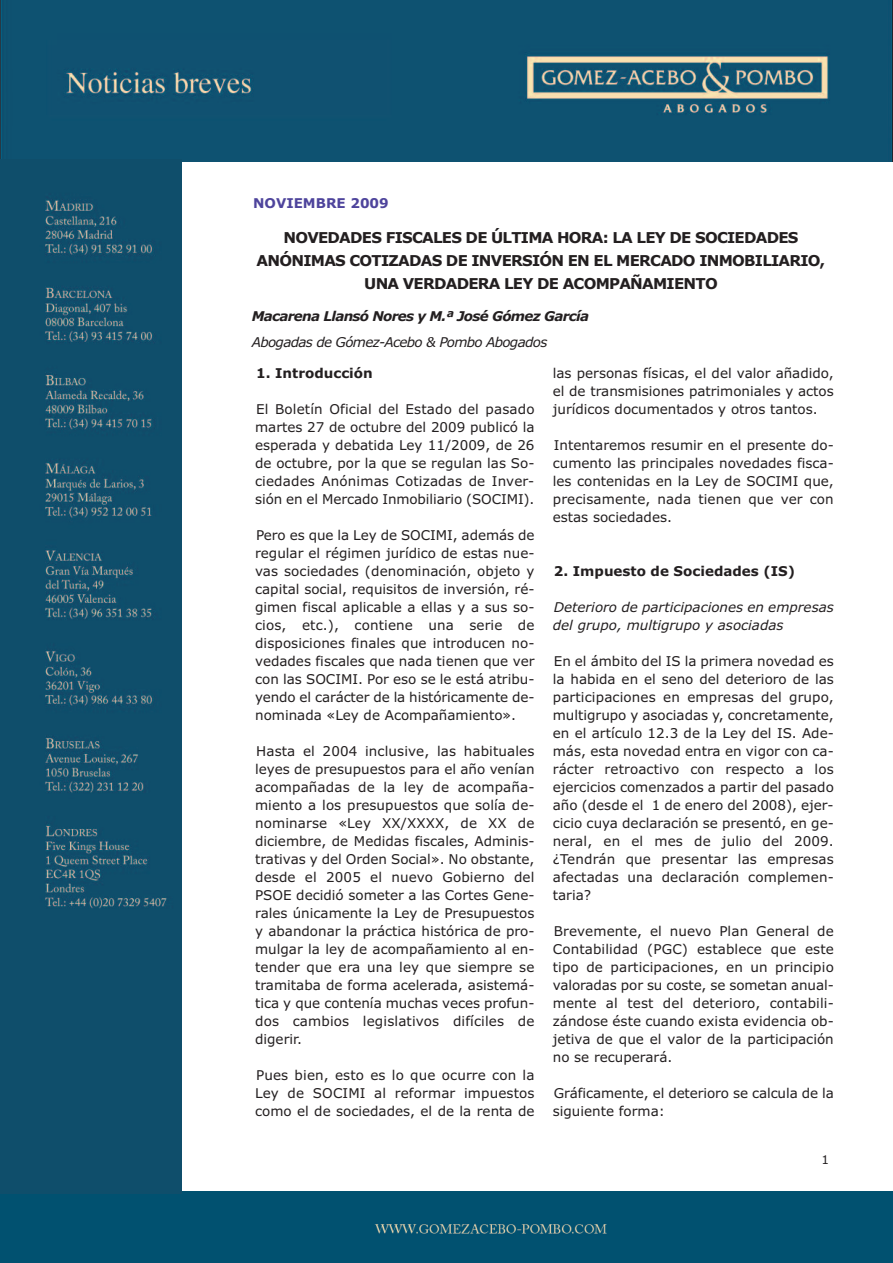
<style>
.page{position:relative;width:893px;height:1263px;background:#fff}
.page>*{position:absolute;margin:0;border:0;box-sizing:border-box;transform-origin:0 0}
.t1{font:700 15px/23px "Verdana";letter-spacing:-.05em;color:#231f20;text-align:center}
.t2{font:13.5px/18px "Verdana";color:#231f20;text-align:justify}
.t3{font:italic 13.5px/18px "Verdana";color:#231f20}
.t4{font:700 13.5px "Verdana";color:#231f20}
.t5{font:italic 700 13.5px "Verdana";letter-spacing:-.05em;color:#231f20}
.t6{font:italic 13.5px "Verdana";letter-spacing:-.05em;color:#231f20}
.t7{font:700 13.5px "Verdana";color:#4e449c}
.t8{font:12px "Verdana";color:#231f20}
</style>
<div class="page">
<div style="left:0;top:1191px;width:893px;height:72px;background:#015170"></div>
<img style="left:0;top:0;width:893px;height:162px">
<img style="left:0;top:160px;width:182px;height:1034px">
<p class="t7" style="left:253px;top:196px;width:137px">NOVIEMBRE 2009</p>
<p class="t1" style="left:257px;top:227px;width:570px">NOVEDADES FISCALES DE ÚLTIMA HORA: LA LEY DE SOCIEDADES<br>ANÓNIMAS COTIZADAS DE INVERSIÓN EN EL MERCADO INMOBILIARIO,<br>UNA VERDADERA LEY DE ACOMPAÑAMIENTO</p>
<p class="t5" style="left:252px;top:308px;width:339px">Macarena Llansó Nores y M.ª José Gómez García</p>
<p class="t6" style="left:252px;top:334px;width:297px">Abogadas de Gómez-Acebo &amp; Pombo Abogados</p>
<p class="t4" style="left:256px;top:365px;width:118px">1. Introducción</p>
<p class="t2" style="left:255px;top:400px;width:281px">El Boletín Oficial del Estado del pasado martes 27 de octubre del 2009 publicó la esperada y debatida Ley 11/2009, de 26 de octubre, por la que se regulan las So&shy;ciedades Anónimas Cotizadas de Inver&shy;sión en el Mercado Inmobiliario (SOCIMI).</p>
<p class="t2" style="left:255px;top:526px;width:281px">Pero es que la Ley de SOCIMI, además de regular el régimen jurídico de estas nue&shy;vas sociedades (denominación, objeto y capital social, requisitos de inversión, ré&shy;gimen fiscal aplicable a ellas y a sus so&shy;cios, etc.), contiene una serie de disposiciones finales que introducen no&shy;vedades fiscales que nada tienen que ver con las SOCIMI. Por eso se le está atribu&shy;yendo el carácter de la históricamente de&shy;nominada «Ley de Acompañamiento».</p>
<p class="t2" style="left:255px;top:742px;width:281px">Hasta el 2004 inclusive, las habituales leyes de presupuestos para el año venían acompañadas de la ley de acompaña&shy;miento a los presupuestos que solía de&shy;nominarse «Ley XX/XXXX, de XX de diciembre, de Medidas fiscales, Adminis&shy;trativas y del Orden Social». No obstante, desde el 2005 el nuevo Gobierno del PSOE decidió someter a las Cortes Gene&shy;rales únicamente la Ley de Presupuestos y abandonar la práctica histórica de pro&shy;mulgar la ley de acompañamiento al en&shy;tender que era una ley que siempre se tramitaba de forma acelerada, asistemá&shy;tica y que contenía muchas veces profun&shy;dos cambios legislativos difíciles de digerir.</p>
<p class="t2" style="left:255px;top:1066px;width:281px">Pues bien, esto es lo que ocurre con la Ley de SOCIMI al reformar impuestos como el de sociedades, el de la renta de</p>
<p class="t2" style="left:553px;top:364px;width:283px">las personas físicas, el del valor añadido, el de transmisiones patrimoniales y actos jurídicos documentados y otros tantos.</p>
<p class="t2" style="left:553px;top:436px;width:283px">Intentaremos resumir en el presente do&shy;cumento las principales novedades fisca&shy;les contenidas en la Ley de SOCIMI que, precisamente, nada tienen que ver con estas sociedades.</p>
<p class="t4" style="left:554px;top:563px;width:243px">2. Impuesto de Sociedades (IS)</p>
<p class="t3" style="left:553px;top:598px;width:283px">Deterioro de participaciones en empresas del grupo, multigrupo y asociadas</p>
<p class="t2" style="left:553px;top:652px;width:283px">En el ámbito del IS la primera novedad es la habida en el seno del deterioro de las participaciones en empresas del grupo, multigrupo y asociadas y, concretamente, en el artículo 12.3 de la Ley del IS. Ade&shy;más, esta novedad entra en vigor con ca&shy;rácter retroactivo con respecto a los ejercicios comenzados a partir del pasado año (desde el 1 de enero del 2008), ejer&shy;cicio cuya declaración se presentó, en ge&shy;neral, en el mes de julio del 2009. ¿Tendrán que presentar las empresas afectadas una declaración complemen&shy;taria?</p>
<p class="t2" style="left:553px;top:922px;width:283px">Brevemente, el nuevo Plan General de Contabilidad (PGC) establece que este tipo de participaciones, en un principio valoradas por su coste, se sometan anual&shy;mente al test del deterioro, contabili&shy;zándose éste cuando exista evidencia ob&shy;jetiva de que el valor de la participación no se recuperará.</p>
<p class="t2" style="left:553px;top:1084px;width:283px">Gráficamente, el deterioro se calcula de la siguiente forma:</p>
<p class="t8" style="left:822px;top:1153px;width:9px">1</p>
</div>
